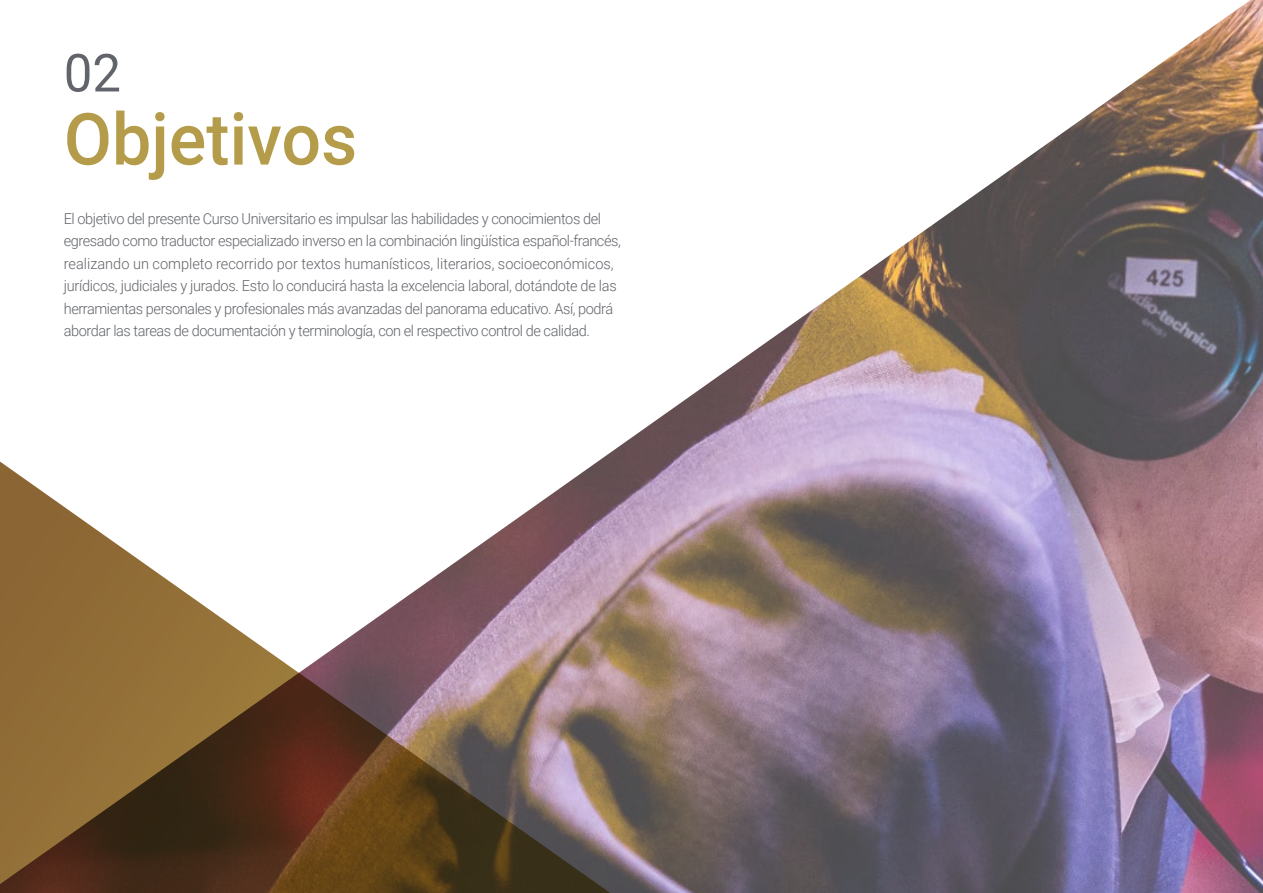
<style>
.page{position:relative;width:1263px;height:893px;background:#fff}
.page>*{position:absolute;margin:0;border:0;box-sizing:border-box;transform-origin:0 0}
.t1{font:500 72px "Roboto";color:#b49c4b}
.t2{font:52.5px "Roboto";color:#61646a}
.t3{font:300 15px/22.5px "Roboto";letter-spacing:-.03em;color:#61646a}
</style>
<div class="page">
<img style="left:620px;top:0;width:643px;height:893px">
<svg style="left:0;top:446px;width:640px;height:447px"></svg>
<h2 class="t2" style="left:64px;top:36px;width:59px">02</h2>
<h1 class="t1" style="left:64px;top:89px;width:295px">Objetivos</h1>
<p class="t3" style="left:64px;top:207px;width:558px">El objetivo del presente Curso Universitario es impulsar las habilidades y conocimientos del egresado como traductor especializado inverso en la combinación lingüística español-francés, realizando un completo recorrido por textos humanísticos, literarios, socioeconómicos, jurídicos, judiciales y jurados. Esto lo conducirá hasta la excelencia laboral, dotándote de las herramientas personales y profesionales más avanzadas del panorama educativo. Así, podrá abordar las tareas de documentación y terminología, con el respectivo control de calidad.</p>
</div>
